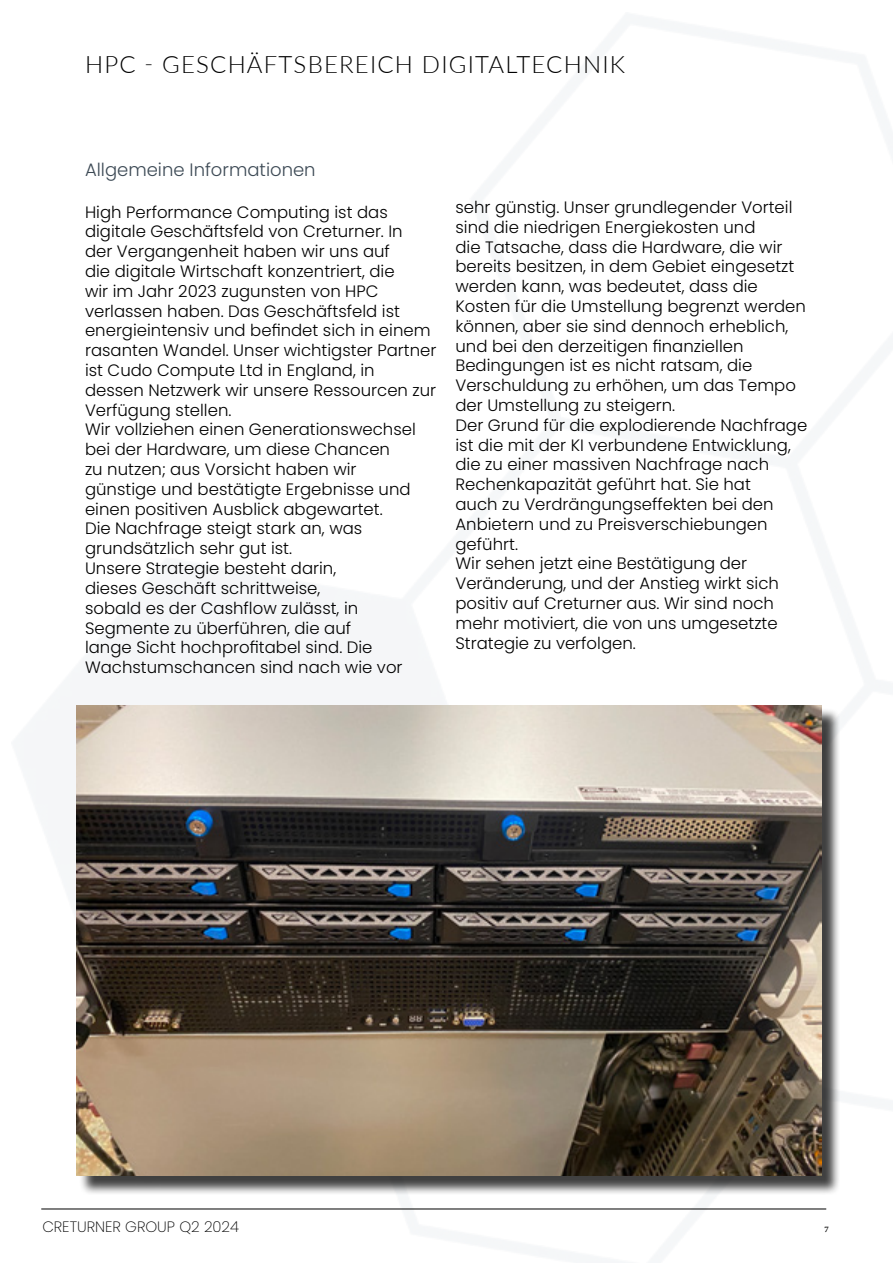
<style>
.page{position:relative;width:893px;height:1263px;background:#fff}
.page>*{position:absolute;margin:0;border:0;box-sizing:border-box;transform-origin:0 0}
.t1{font:300 24px "Lato";letter-spacing:.05em;color:#000}
.t2{font:300 18px "Poppins";color:#3d4a55}
.t3{font:300 16.5px/19.8px "Poppins";color:#000}
.t4{font:200 15px "Poppins";color:#000}
.t5{font:15px "Minion Pro";color:#000}
</style>
<div class="page">
<hr style="left:41px;top:1208px;width:785px;height:1px;background:#000">
<div style="left:79px;top:708px;width:761px;height:486px;background:#000;opacity:.75"></div>
<img style="left:77px;top:706px;width:745px;height:470px">
<h1 class="t1" style="left:85px;top:48px;width:541px">HPC - GESCHÄFTSBEREICH DIGITALTECHNIK</h1>
<p class="t2" style="left:85px;top:159px;width:232px">Allgemeine Informationen</p>
<p class="t3" style="left:85px;top:202px;width:353px">High Performance Computing ist das digitale Geschäftsfeld von Creturner. In<br>der Vergangenheit haben wir uns auf<br>die digitale Wirtschaft konzentriert, die<br>wir im Jahr 2023 zugunsten von HPC verlassen haben. Das Geschäftsfeld ist energieintensiv und befindet sich in einem rasanten Wandel. Unser wichtigster Partner ist Cudo Compute Ltd in England, in dessen Netzwerk wir unsere Ressourcen zur Verfügung stellen.<br>Wir vollziehen einen Generationswechsel bei der Hardware, um diese Chancen<br>zu nutzen; aus Vorsicht haben wir<br>günstige und bestätigte Ergebnisse und einen positiven Ausblick abgewartet.<br>Die Nachfrage steigt stark an, was grundsätzlich sehr gut ist.<br>Unsere Strategie besteht darin,<br>dieses Geschäft schrittweise,<br>sobald es der Cashflow zulässt, in Segmente zu überführen, die auf<br>lange Sicht hochprofitabel sind. Die Wachstumschancen sind nach wie vor</p>
<p class="t3" style="left:455px;top:197px;width:353px">sehr günstig. Unser grundlegender Vorteil sind die niedrigen Energiekosten und<br>die Tatsache, dass die Hardware, die wir bereits besitzen, in dem Gebiet eingesetzt werden kann, was bedeutet, dass die Kosten für die Umstellung begrenzt werden können, aber sie sind dennoch erheblich, und bei den derzeitigen finanziellen Bedingungen ist es nicht ratsam, die Verschuldung zu erhöhen, um das Tempo der Umstellung zu steigern.<br>Der Grund für die explodierende Nachfrage ist die mit der KI verbundene Entwicklung, die zu einer massiven Nachfrage nach Rechenkapazität geführt hat. Sie hat<br>auch zu Verdrängungseffekten bei den Anbietern und zu Preisverschiebungen geführt.<br>Wir sehen jetzt eine Bestätigung der Veränderung, und der Anstieg wirkt sich positiv auf Creturner aus. Wir sind noch mehr motiviert, die von uns umgesetzte Strategie zu verfolgen.</p>
<p class="t4" style="left:42px;top:1218px;width:198px">CRETURNER GROUP Q2 2024</p>
<p class="t5" style="left:824px;top:1217px;width:7px">7</p>
</div>
